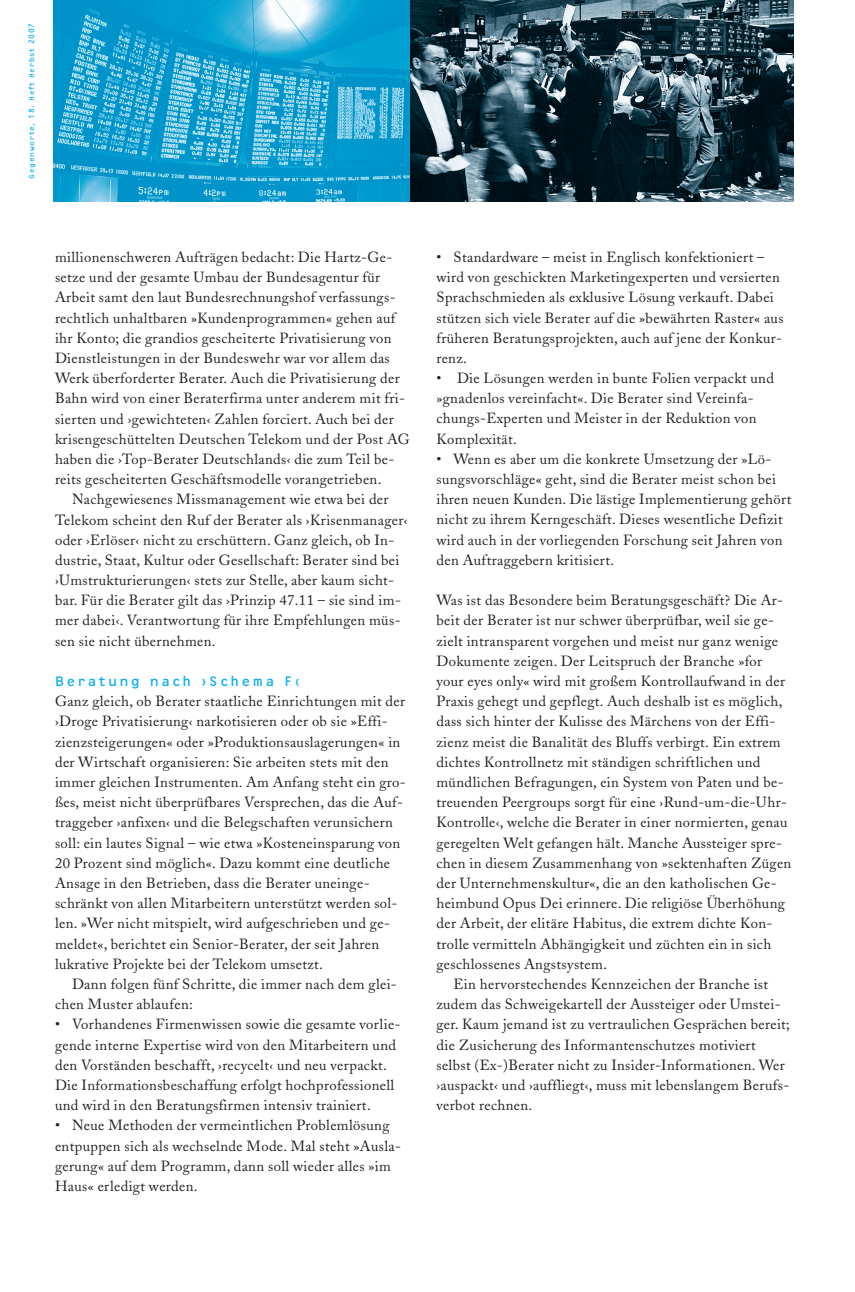
<style>
.page{position:relative;width:855px;height:1292px;background:#fff}
.page>*{position:absolute;margin:0;border:0;box-sizing:border-box;transform-origin:0 0}
.t1{font:14.7px/20.2px "Adobe Caslon";letter-spacing:.025em;color:#231f20}
.t2{font:14.25px "OCRF";letter-spacing:.16em;color:#00aeef}
.t3{font:7.5px "OCRF";letter-spacing:.095em;color:#00aeef}
</style>
<div class="page">
<svg style="left:53px;top:0;width:741px;height:202px;background:#2a7590"></svg>
<p class="t3" style="left:29px;top:179px;width:158px;rotate:-90deg">Gegenworte, 18. Heft Herbst 2007</p>
<p class="t1" style="left:55px;top:249px;width:339px">millionenschweren Aufträgen bedacht: Die Hartz-Ge-</p>
<p class="t1" style="left:55px;top:269px;width:327px">setze und der gesamte Umbau der Bundesagentur für</p>
<p class="t1" style="left:55px;top:289px;width:342px">Arbeit samt den laut Bundesrechnungshof verfassungs-</p>
<p class="t1" style="left:55px;top:309px;width:342px">rechtlich unhaltbaren »Kundenprogrammen« gehen auf</p>
<p class="t1" style="left:55px;top:329px;width:338px">ihr Konto; die grandios gescheiterte Privatisierung von</p>
<p class="t1" style="left:55px;top:350px;width:336px">Dienstleistungen in der Bundeswehr war vor allem das</p>
<p class="t1" style="left:55px;top:370px;width:346px">Werk überforderter Berater. Auch die Privatisierung der</p>
<p class="t1" style="left:55px;top:390px;width:351px">Bahn wird von einer Beraterfirma unter anderem mit fri-</p>
<p class="t1" style="left:55px;top:410px;width:340px">sierten und ›gewichteten‹ Zahlen forciert. Auch bei der</p>
<p class="t1" style="left:55px;top:430px;width:356px">krisengeschüttelten Deutschen Telekom und der Post AG</p>
<p class="t1" style="left:55px;top:451px;width:341px">haben die ›Top-Berater Deutschlands‹ die zum Teil be-</p>
<p class="t1" style="left:55px;top:471px;width:328px">reits gescheiterten Geschäftsmodelle vorangetrieben.</p>
<p class="t1" style="left:72px;top:491px;width:318px">Nachgewiesenes Missmanagement wie etwa bei der</p>
<p class="t1" style="left:55px;top:511px;width:354px">Telekom scheint den Ruf der Berater als ›Krisenmanager‹</p>
<p class="t1" style="left:55px;top:531px;width:341px">oder ›Erlöser‹ nicht zu erschüttern. Ganz gleich, ob In-</p>
<p class="t1" style="left:55px;top:552px;width:346px">dustrie, Staat, Kultur oder Gesellschaft: Berater sind bei</p>
<p class="t1" style="left:55px;top:572px;width:340px">›Umstrukturierungen‹ stets zur Stelle, aber kaum sicht-</p>
<p class="t1" style="left:55px;top:592px;width:347px">bar. Für die Berater gilt das ›Prinzip 47.11 – sie sind im-</p>
<p class="t1" style="left:55px;top:612px;width:347px">mer dabei‹. Verantwortung für ihre Empfehlungen müs-</p>
<p class="t1" style="left:55px;top:632px;width:162px">sen sie nicht übernehmen.</p>
<p class="t2" style="left:55px;top:676px;width:247px">Beratung nach ›Schema F‹</p>
<p class="t1" style="left:55px;top:693px;width:351px">Ganz gleich, ob Berater staatliche Einrichtungen mit der</p>
<p class="t1" style="left:55px;top:713px;width:334px">›Droge Privatisierung‹ narkotisieren oder ob sie »Effi-</p>
<p class="t1" style="left:55px;top:733px;width:347px">zienzsteigerungen« oder »Produktionsauslagerungen« in</p>
<p class="t1" style="left:55px;top:754px;width:335px">der Wirtschaft organisieren: Sie arbeiten stets mit den</p>
<p class="t1" style="left:55px;top:774px;width:352px">immer gleichen Instrumenten. Am Anfang steht ein gro-</p>
<p class="t1" style="left:55px;top:794px;width:349px">ßes, meist nicht überprüfbares Versprechen, das die Auf-</p>
<p class="t1" style="left:55px;top:814px;width:339px">traggeber ›anfixen‹ und die Belegschaften verunsichern</p>
<p class="t1" style="left:55px;top:834px;width:347px">soll: ein lautes Signal – wie etwa »Kosteneinsparung von</p>
<p class="t1" style="left:55px;top:854px;width:336px">20 Prozent sind möglich«. Dazu kommt eine deutliche</p>
<p class="t1" style="left:55px;top:875px;width:316px">Ansage in den Betrieben, dass die Berater uneinge-</p>
<p class="t1" style="left:55px;top:895px;width:344px">schränkt von allen Mitarbeitern unterstützt werden sol-</p>
<p class="t1" style="left:55px;top:915px;width:336px">len. »Wer nicht mitspielt, wird aufgeschrieben und ge-</p>
<p class="t1" style="left:55px;top:935px;width:326px">meldet«, berichtet ein Senior-Berater, der seit Jahren</p>
<p class="t1" style="left:55px;top:955px;width:269px">lukrative Projekte bei der Telekom umsetzt.</p>
<p class="t1" style="left:72px;top:976px;width:326px">Dann folgen fünf Schritte, die immer nach dem glei-</p>
<p class="t1" style="left:55px;top:996px;width:139px">chen Muster ablaufen:</p>
<p class="t1" style="left:55px;top:1016px;width:347px">• Vorhandenes Firmenwissen sowie die gesamte vorlie&shy;gende interne Expertise wird von den Mitarbeitern und den Vorständen beschafft, ›recycelt‹ und neu verpackt.<br>Die Informationsbeschaffung erfolgt hochprofessionell und wird in den Beratungsfirmen intensiv trainiert.</p>
<p class="t1" style="left:55px;top:1117px;width:347px">• Neue Methoden der vermeintlichen Problemlösung entpuppen sich als wechselnde Mode. Mal steht »Ausla&shy;gerung« auf dem Programm, dann soll wieder alles »im Haus« erledigt werden.</p>
<p class="t1" style="left:436px;top:249px;width:348px">• Standardware – meist in Englisch konfektioniert – wird von geschickten Marketingexperten und versierten Sprachschmieden als exklusive Lösung verkauft. Dabei stützen sich viele Berater auf die »bewährten Raster« aus früheren Beratungsprojekten, auch auf jene der Konkur&shy;renz.</p>
<p class="t1" style="left:436px;top:370px;width:339px">• Die Lösungen werden in bunte Folien verpackt und »gnadenlos vereinfacht«. Die Berater sind Vereinfa&shy;chungs-Experten und Meister in der Reduktion von Komplexität.</p>
<p class="t1" style="left:436px;top:451px;width:356px">• Wenn es aber um die konkrete Umsetzung der »Lö&shy;sungsvorschläge« geht, sind die Berater meist schon bei ihren neuen Kunden. Die lästige Implementierung gehört nicht zu ihrem Kerngeschäft. Dieses wesentliche Defizit wird auch in der vorliegenden Forschung seit Jahren von den Auftraggebern kritisiert.</p>
<p class="t1" style="left:436px;top:592px;width:348px">Was ist das Besondere beim Beratungsgeschäft? Die Ar-</p>
<p class="t1" style="left:436px;top:612px;width:339px">beit der Berater ist nur schwer überprüfbar, weil sie ge-</p>
<p class="t1" style="left:436px;top:632px;width:343px">zielt intransparent vorgehen und meist nur ganz wenige</p>
<p class="t1" style="left:436px;top:653px;width:327px">Dokumente zeigen. Der Leitspruch der Branche »for</p>
<p class="t1" style="left:436px;top:673px;width:350px">your eyes only« wird mit großem Kontrollaufwand in der</p>
<p class="t1" style="left:436px;top:693px;width:347px">Praxis gehegt und gepflegt. Auch deshalb ist es möglich,</p>
<p class="t1" style="left:436px;top:713px;width:340px">dass sich hinter der Kulisse des Märchens von der Effi-</p>
<p class="t1" style="left:436px;top:733px;width:346px">zienz meist die Banalität des Bluffs verbirgt. Ein extrem</p>
<p class="t1" style="left:436px;top:753px;width:325px">dichtes Kontrollnetz mit ständigen schriftlichen und</p>
<p class="t1" style="left:436px;top:774px;width:348px">mündlichen Befragungen, ein System von Paten und be-</p>
<p class="t1" style="left:436px;top:794px;width:352px">treuenden Peergroups sorgt für eine ›Rund-um-die-Uhr-</p>
<p class="t1" style="left:436px;top:814px;width:352px">Kontrolle‹, welche die Berater in einer normierten, genau</p>
<p class="t1" style="left:436px;top:834px;width:347px">geregelten Welt gefangen hält. Manche Aussteiger spre-</p>
<p class="t1" style="left:436px;top:854px;width:356px">chen in diesem Zusammenhang von »sektenhaften Zügen</p>
<p class="t1" style="left:436px;top:875px;width:342px">der Unternehmenskultur«, die an den katholischen Ge-</p>
<p class="t1" style="left:436px;top:895px;width:350px">heimbund Opus Dei erinnere. Die religiöse Überhöhung</p>
<p class="t1" style="left:436px;top:915px;width:337px">der Arbeit, der elitäre Habitus, die extrem dichte Kon-</p>
<p class="t1" style="left:436px;top:935px;width:336px">trolle vermitteln Abhängigkeit und züchten ein in sich</p>
<p class="t1" style="left:436px;top:955px;width:172px">geschlossenes Angstsystem.</p>
<p class="t1" style="left:453px;top:976px;width:316px">Ein hervorstechendes Kennzeichen der Branche ist</p>
<p class="t1" style="left:436px;top:996px;width:346px">zudem das Schweigekartell der Aussteiger oder Umstei-</p>
<p class="t1" style="left:436px;top:1016px;width:355px">ger. Kaum jemand ist zu vertraulichen Gesprächen bereit;</p>
<p class="t1" style="left:436px;top:1036px;width:321px">die Zusicherung des Informantenschutzes motiviert</p>
<p class="t1" style="left:436px;top:1056px;width:350px">selbst (Ex-)Berater nicht zu Insider-Informationen. Wer</p>
<p class="t1" style="left:436px;top:1077px;width:354px">›auspackt‹ und ›auffliegt‹, muss mit lebenslangem Berufs-</p>
<p class="t1" style="left:436px;top:1097px;width:97px">verbot rechnen.</p>
</div>
